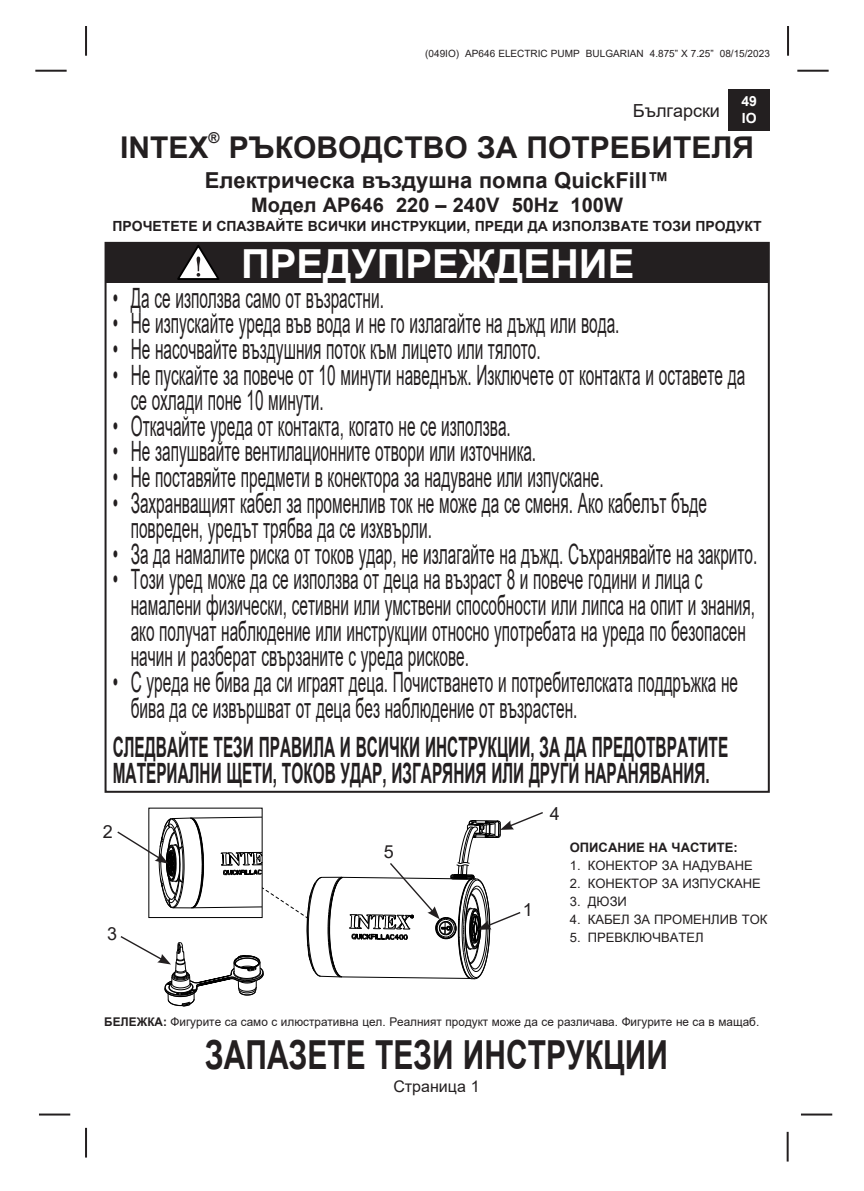
<style>
.page{position:relative;width:864px;height:1191px;background:#fff}
.page>*{position:absolute;margin:0;border:0;box-sizing:border-box;transform-origin:0 0}
.t1{font:700 40px "Arial";color:#231f20;scale:.75 1}
.t2{font:700 40px "Arial";color:#fff}
.t3{font:700 30px "Arial";color:#231f20}
.t4{font:28px/25.6px "Arial";color:#231f20;scale:.55 1}
.t5{font:700 28px/26px "Arial";color:#231f20;scale:.55 1}
.t6{font:700 22px "Arial";color:#231f20}
.t7{font:700 20px "Arial";color:#231f20}
.t8{font:18px "Arial";color:#231f20}
.t9{font:16px "Arial";color:#231f20}
.t10{font:700 15px "Arial";color:#231f20}
.t11{font:700 14px "Arial";color:#231f20}
.t12{font:700 14px/16.8px "Arial";color:#fff}
.t13{font:13px "Arial";color:#231f20}
.t14{font:700 13px "Arial";color:#231f20}
.t15{font:12px "Arial";color:#231f20}
.t16{font:10px "Arial";color:#231f20}
.s1{font-weight:700}
</style>
<div class="page">
<hr style="left:35px;top:70px;width:32px;height:2px;background:#231f20">
<hr style="left:797px;top:70px;width:32px;height:2px;background:#231f20">
<hr style="left:85px;top:26px;width:2px;height:30px;background:#231f20">
<hr style="left:787px;top:26px;width:2px;height:30px;background:#231f20">
<hr style="left:39px;top:1113px;width:31px;height:2px;background:#231f20">
<hr style="left:801px;top:1113px;width:31px;height:2px;background:#231f20">
<hr style="left:85px;top:1127px;width:2px;height:30px;background:#231f20">
<hr style="left:787px;top:1131px;width:2px;height:30px;background:#231f20">
<div style="left:728px;top:89px;width:42px;height:41px;background:#231f20"></div>
<svg style="left:117px;top:810px;width:426px;height:196px"></svg>
<div style="left:106px;top:243px;width:663px;height:39px;background:#231f20"></div>
<svg style="left:177px;top:245px;width:42px;height:35px"></svg>
<p class="t16" style="left:425px;top:46px;width:346px">(049IO) AP646 ELECTRIC PUMP BULGARIAN 4.875” X 7.25” 08/15/2023</p>
<p class="t8" style="left:633px;top:98px;width:89px">Български</p>
<p class="t12" style="left:741px;top:93px;width:17px">49<br>IO</p>
<p class="t3" style="left:120px;top:127px;width:90px">INTEX</p>
<p class="t10" style="left:209px;top:127px;width:13px">®</p>
<p class="t3" style="left:229px;top:127px;width:527px">РЪКОВОДСТВО ЗА ПОТРЕБИТЕЛЯ</p>
<p class="t6" style="left:205px;top:164px;width:466px">Електрическа въздушна помпа QuickFill™</p>
<p class="t7" style="left:251px;top:191px;width:373px">Модел AP646 220 – 240V 50Hz 100W</p>
<p class="t11" style="left:112px;top:216px;width:651px">ПРОЧЕТЕТЕ И СПАЗВАЙТЕ ВСИЧКИ ИНСТРУКЦИИ, ПРЕДИ ДА ИЗПОЛЗВАТЕ ТОЗИ ПРОДУКТ</p>
<p class="t2" style="left:241px;top:235px;width:395px">ПРЕДУПРЕЖДЕНИЕ</p>
<p class="t4" style="left:113px;top:285px;width:495px">• Да се използва само от възрастни.</p>
<p class="t4" style="left:113px;top:310px;width:923px">• Не изпускайте уреда във вода и не го излагайте на дъжд или вода.</p>
<p class="t4" style="left:113px;top:336px;width:780px">• Не насочвайте въздушния поток към лицето или тялото.</p>
<p class="t4" style="left:113px;top:362px;width:1152px">• Не пускайте за повече от 10 минути наведнъж. Изключете от контакта и оставете да</p>
<p class="t4" style="left:131px;top:387px;width:352px">се охлади поне 10 минути.</p>
<p class="t4" style="left:113px;top:413px;width:725px">• Откачайте уреда от контакта, когато не се използва.</p>
<p class="t4" style="left:113px;top:438px;width:772px">• Не запушвайте вентилационните отвори или източника.</p>
<p class="t4" style="left:113px;top:464px;width:894px">• Не поставяйте предмети в конектора за надуване или изпускане.</p>
<p class="t4" style="left:131px;top:490px;width:1049px;text-indent:-18px">• Захранващият кабел за променлив ток не може да се сменя. Ако кабелът бъде повреден, уредът трябва да се изхвърли.</p>
<p class="t4" style="left:113px;top:541px;width:1174px">• За да намалите риска от токов удар, не излагайте на дъжд. Съхранявайте на закрито.</p>
<p class="t4" style="left:131px;top:566px;width:1137px;text-indent:-18px">• Този уред може да се използва от деца на възраст 8 и повече години и лица с намалени физически, сетивни или умствени способности или липса на опит и знания, ако получат наблюдение или инструкции относно употребата на уреда по безопасен начин и разберат свързаните с уреда рискове.</p>
<p class="t4" style="left:131px;top:669px;width:1106px;text-indent:-18px">• С уреда не бива да си играят деца. Почистването и потребителската поддръжка не бива да се извършват от деца без наблюдение от възрастен.</p>
<p class="t5" style="left:113px;top:734px;width:1121px">СЛЕДВАЙТЕ ТЕЗИ ПРАВИЛА И ВСИЧКИ ИНСТРУКЦИИ, ЗА ДА ПРЕДОТВРАТИТЕ<br>МАТЕРИАЛНИ ЩЕТИ, ТОКОВ УДАР, ИЗГАРЯНИЯ ИЛИ ДРУГИ НАРАНЯВАНИЯ.</p>
<p class="t8" style="left:103px;top:818px;width:12px">2</p>
<p class="t8" style="left:107px;top:921px;width:12px">3</p>
<p class="t8" style="left:384px;top:839px;width:12px">5</p>
<p class="t8" style="left:523px;top:897px;width:12px">1</p>
<p class="t8" style="left:550px;top:801px;width:12px">4</p>
<p class="t14" style="left:570px;top:838px;width:169px">ОПИСАНИЕ НА ЧАСТИТЕ:</p>
<p class="t13" style="left:570px;top:856px;width:185px">1. КОНЕКТОР ЗА НАДУВАНЕ</p>
<p class="t13" style="left:570px;top:874px;width:193px">2. КОНЕКТОР ЗА ИЗПУСКАНЕ</p>
<p class="t13" style="left:570px;top:892px;width:59px">3. ДЮЗИ</p>
<p class="t13" style="left:570px;top:910px;width:199px">4. КАБЕЛ ЗА ПРОМЕНЛИВ ТОК</p>
<p class="t13" style="left:570px;top:928px;width:135px">5. ПРЕВКЛЮЧВАТЕЛ</p>
<p class="t15" style="left:104px;top:1013px;width:657px"><span class="s1">БЕЛЕЖКА:</span> Фигурите са само с илюстративна цел. Реалният продукт може да се различава. Фигурите не са в мащаб.</p>
<h1 class="t1" style="left:205px;top:1026px;width:619px">ЗАПАЗЕТЕ ТЕЗИ ИНСТРУКЦИИ</h1>
<p class="t9" style="left:393px;top:1075px;width:88px">Страница 1</p>
</div>
